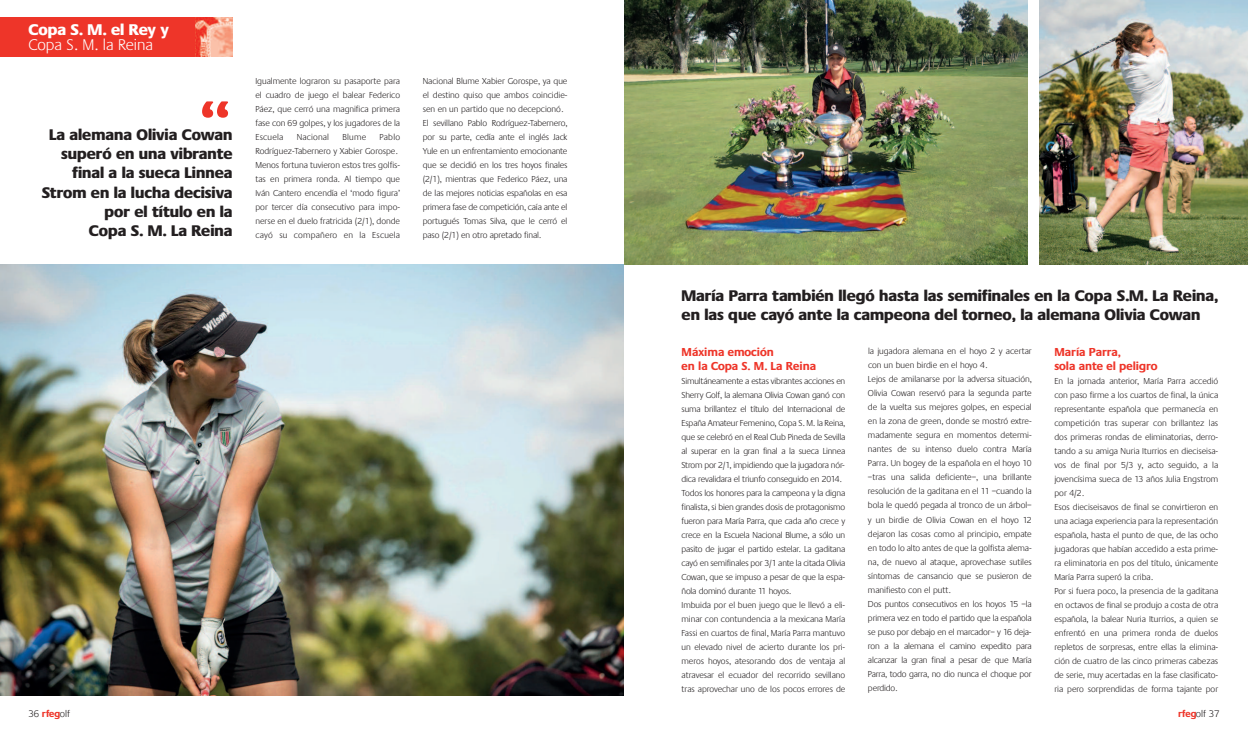
<style>
.page{position:relative;width:1248px;height:738px;background:#fff}
.page>*{position:absolute;margin:0;border:0;box-sizing:border-box;transform-origin:0 0}
.t1{font:700 65.1px "Praxis";color:#ee3529}
.t2{font:300 16.1px "Praxis";color:#fff}
.t3{font:800 16.1px "Praxis";color:#fff}
.t4{font:800 16px/19.2px "Praxis";color:#231f20;text-align:right}
.t5{font:700 12px/14px "Praxis";color:#ee3529}
.t6{font:300 10px "Praxis";color:#231f20}
.t7{font:300 9px/14px "Praxis";color:#231f20}
.t8{font:300 9px "Praxis";letter-spacing:.02em;color:#231f20}
.s1{font-weight:700;color:#ee3529}
</style>
<div class="page">
<img style="left:0;top:264px;width:623px;height:430px">
<div style="left:0;top:17px;width:232px;height:40px;background:#ee3529"></div>
<img style="left:195px;top:17px;width:37px;height:40px">
<img style="left:624px;top:0;width:403px;height:264px">
<img style="left:1039px;top:0;width:208px;height:264px">
<h2 class="t3" style="left:28px;top:20px;width:142px">Copa S. M. el Rey y</h2>
<h2 class="t2" style="left:28px;top:35px;width:126px">Copa S. M. la Reina</h2>
<h1 class="t1" style="left:201px;top:85px;width:31px">“</h1>
<h3 class="t4" style="left:42px;top:125px;width:192px">La alemana Olivia Cowan superó en una vibrante final a la sueca Linnea<br>Strom en la lucha decisiva por el título en la<br>Copa S. M. La Reina</h3>
<p class="t7" style="left:255px;top:73px;width:146px;text-align:justify">Igualmente lograron su pasaporte para el cuadro de juego el balear Federico Páez, que cerró una magnifica primera fase con 69 golpes, y los jugadores de la Escuela</p>
<p class="t7" style="left:255px;top:129px;width:146px;text-indent:124px">Pablo Rodríguez-Tabernero y Xabier Gorospe.<br>Menos fortuna tuvieron estos tres golfis&shy;tas en primera ronda. Al tiempo que Iván Cantero encendía el ‘modo figura’ por tercer día consecutivo para impo&shy;nerse en el duelo fratricida (2/1), donde cayó su compañero en la Escuela</p>
<p class="t8" style="left:297px;top:131px;width:34px">Nacional</p>
<p class="t7" style="left:342px;top:129px;width:25px">Blume</p>
<p class="t7" style="left:423px;top:73px;width:146px">Nacional Blume Xabier Gorospe, ya que el destino quiso que ambos coincidie&shy;sen en un partido que no decepcionó.<br>El sevillano Pablo Rodríguez-Tabernero, por su parte, cedía ante el inglés Jack Yule en un enfrentamiento emocionante que se decidió en los tres hoyos finales (2/1), mientras que Federico Páez, una de las mejores noticias españolas en esa primera fase de competición, caía ante el portugués Tomas Silva, que le cerró el paso (2/1) en otro apretado final.</p>
<p class="t6" style="left:28px;top:707px;width:43px">36 <span class="s1">rfeg</span>olf</p>
<h3 class="t4" style="left:681px;top:285px;width:538px;text-align:left">María Parra también llegó hasta las semifinales en la Copa S.M. La Reina, en las que cayó ante la campeona del torneo, la alemana Olivia Cowan</h3>
<h3 class="t5" style="left:681px;top:344px;width:136px">Máxima emoción<br>en la Copa S. M. La Reina</h3>
<p class="t7" style="left:681px;top:373px;width:165px">Simultáneamente a estas vibrantes acciones en Sherry Golf, la alemana Olivia Cowan ganó con suma brillantez el título del Internacional de España Amateur Femenino, Copa S. M. la Reina, que se celebró en el Real Club Pineda de Sevilla al superar en la gran final a la sueca Linnea Strom por 2/1, impidiendo que la jugadora nór&shy;dica revalidara el triunfo conseguido en 2014.<br>Todos los honores para la campeona y la digna finalista, si bien grandes dosis de protagonismo fueron para María Parra, que cada año crece y crece en la Escuela Nacional Blume, a sólo un pasito de jugar el partido estelar. La gaditana cayó en semifinales por 3/1 ante la citada Olivia Cowan, que se impuso a pesar de que la espa&shy;ñola dominó durante 11 hoyos.<br>Imbuida por el buen juego que le llevó a eli&shy;minar con contundencia a la mexicana María Fassi en cuartos de final, María Parra mantuvo un elevado nivel de acierto durante los pri&shy;meros hoyos, atesorando dos de ventaja al atravesar el ecuador del recorrido sevillano tras aprovechar uno de los pocos errores de</p>
<p class="t7" style="left:867px;top:344px;width:165px">la jugadora alemana en el hoyo 2 y acertar con un buen birdie en el hoyo 4.<br>Lejos de amilanarse por la adversa situación, Olivia Cowan reservó para la segunda parte de la vuelta sus mejores golpes, en especial en la zona de green, donde se mostró extre&shy;madamente segura en momentos determi&shy;nantes de su intenso duelo contra María Parra. Un bogey de la española en el hoyo 10 –tras una salida deficiente–, una brillante resolución de la gaditana en el 11 –cuando la bola le quedó pegada al tronco de un árbol– y un birdie de Olivia Cowan en el hoyo 12 dejaron las cosas como al principio, empate en todo lo alto antes de que la golfista alema&shy;na, de nuevo al ataque, aprovechase sutiles síntomas de cansancio que se pusieron de manifiesto con el putt.<br>Dos puntos consecutivos en los hoyos 15 –la primera vez en todo el partido que la española se puso por debajo en el marcador– y 16 deja&shy;ron a la alemana el camino expedito para alcanzar la gran final a pesar de que María Parra, todo garra, no dio nunca el choque por perdido.</p>
<h3 class="t5" style="left:1054px;top:344px;width:104px">María Parra,<br>sola ante el peligro</h3>
<p class="t7" style="left:1054px;top:373px;width:165px">En la jornada anterior, María Parra accedió con paso firme a los cuartos de final, la única representante española que permanecía en competición tras superar con brillantez las dos primeras rondas de eliminatorias, derro&shy;tando a su amiga Nuria Iturrios en dieciseisa&shy;vos de final por 5/3 y, acto seguido, a la jovencísima sueca de 13 años Julia Engstrom por 4/2.<br>Esos dieciseisavos de final se convirtieron en una aciaga experiencia para la representación española, hasta el punto de que, de las ocho jugadoras que habían accedido a esta prime&shy;ra eliminatoria en pos del título, únicamente María Parra superó la criba.<br>Por si fuera poco, la presencia de la gaditana en octavos de final se produjo a costa de otra española, la balear Nuria Iturrios, a quien se enfrentó en una primera ronda de duelos repletos de sorpresas, entre ellas la elimina&shy;ción de cuatro de las cinco primeras cabezas de serie, muy acertadas en la fase clasificato&shy;ria pero sorprendidas de forma tajante por</p>
<p class="t6" style="left:1177px;top:707px;width:43px"><span class="s1">rfeg</span>olf 37</p>
</div>
